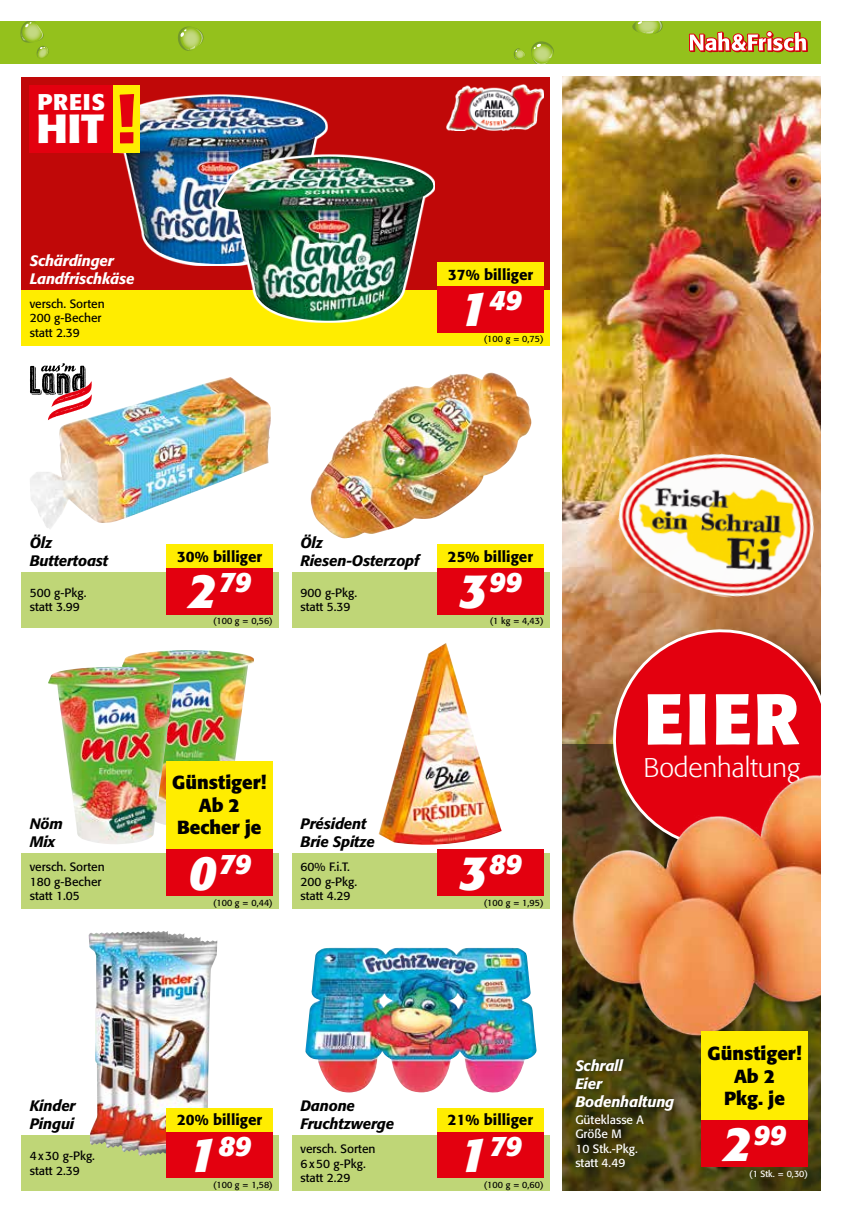
<style>
.page{position:relative;width:842px;height:1212px;background:#fff}
.page>*{position:absolute;margin:0;border:0;box-sizing:border-box;transform-origin:0 0}
.t1{font:700 71.25px "Formata Pro";color:#fff}
.t2{font:700 40.35px "Formata";color:#fff;scale:1.04 1}
.t3{font:italic 700 28.05px "Formata";color:#fff}
.t4{font:300 27px "Formata Pro";color:#fff}
.t5{font:700 22.5px "Formata";letter-spacing:.03em;color:#fff;scale:1.04 1}
.t6{font:700 18.75px/22.5px "Formata";color:#000;text-align:center}
.t7{font:italic 500 15px/18px "Formata";letter-spacing:-.01em;color:#000}
.t8{font:500 15px "Formata";color:#000}
.t9{font:italic 500 15px/18px "Formata";letter-spacing:-.01em;color:#fff}
.t10{font:12px/14.4px "Formata";color:#000}
.t11{font:12px/14.4px "Formata";color:#fff}
.t12{font:9px "Formata";color:#000}
.t13{font:9px "Formata";color:#fff}
.s1{font-size:48px}
</style>
<div class="page">
<div style="left:0;top:21px;width:821px;height:43px;background:#94c11c"></div>
<svg style="left:20px;top:21px;width:29px;height:37px"></svg>
<svg style="left:632px;top:21px;width:31px;height:13px"></svg>
<svg style="left:531px;top:41px;width:23px;height:23px"></svg>
<svg style="left:514px;top:48px;width:11px;height:12px"></svg>
<svg style="left:178px;top:27px;width:26px;height:24px"></svg>
<svg style="left:689px;top:31px;width:119px;height:21px"></svg>
<img style="left:563px;top:77px;width:258px;height:668px">
<svg style="left:563px;top:745px;width:258px;height:446px;background:#514717"></svg>
<svg style="left:611px;top:627px;width:210px;height:128px;background:#d91f22"></svg>
<img style="left:611px;top:442px;width:210px;height:165px">
<img style="left:563px;top:755px;width:258px;height:303px">
<img style="left:122px;top:650px;width:132px;height:111px">
<div style="left:568px;top:1052px;width:116px;height:125px;background:#000;opacity:.6"></div>
<div style="left:743px;top:1162px;width:74px;height:25px;background:#000;opacity:.6"></div>
<div style="left:702px;top:1031px;width:106px;height:89px;background:#ffed00"></div>
<div style="left:702px;top:1120px;width:106px;height:47px;background:#e3000f"></div>
<div style="left:21px;top:572px;width:258px;height:55px;background:#bfd677"></div>
<img style="left:30px;top:377px;width:241px;height:152px">
<div style="left:21px;top:77px;width:529px;height:268px;background:#c00808"></div>
<div style="left:21px;top:290px;width:529px;height:55px;background:#ffed00"></div>
<div style="left:167px;top:568px;width:106px;height:46px;background:#e3000f"></div>
<div style="left:167px;top:544px;width:106px;height:24px;background:#ffed00"></div>
<svg style="left:447px;top:85px;width:97px;height:46px"></svg>
<img style="left:449px;top:87px;width:93px;height:43px">
<img style="left:119px;top:96px;width:206px;height:168px">
<svg style="left:215px;top:155px;width:220px;height:168px"></svg>
<img style="left:218px;top:157px;width:215px;height:164px">
<div style="left:30px;top:85px;width:83px;height:68px;background:#e3000f"></div>
<div style="left:113px;top:85px;width:27px;height:68px;background:#ffed00"></div>
<svg style="left:120px;top:94px;width:14px;height:49px"></svg>
<svg style="left:30px;top:363px;width:62px;height:57px"></svg>
<img style="left:305px;top:947px;width:231px;height:146px">
<img style="left:311px;top:373px;width:177px;height:165px">
<img style="left:48px;top:667px;width:132px;height:177px">
<div style="left:292px;top:572px;width:258px;height:55px;background:#bfd677"></div>
<div style="left:437px;top:568px;width:107px;height:46px;background:#e3000f"></div>
<div style="left:437px;top:544px;width:107px;height:24px;background:#ffed00"></div>
<div style="left:21px;top:854px;width:258px;height:55px;background:#bfd677"></div>
<div style="left:167px;top:761px;width:106px;height:88px;background:#ffed00"></div>
<div style="left:167px;top:849px;width:106px;height:47px;background:#e3000f"></div>
<div style="left:292px;top:854px;width:258px;height:55px;background:#bfd677"></div>
<img style="left:379px;top:643px;width:123px;height:202px">
<div style="left:437px;top:849px;width:107px;height:47px;background:#e3000f"></div>
<div style="left:21px;top:1135px;width:258px;height:56px;background:#bfd677"></div>
<div style="left:292px;top:1135px;width:258px;height:56px;background:#bfd677"></div>
<div style="left:437px;top:1131px;width:107px;height:47px;background:#e3000f"></div>
<div style="left:437px;top:1108px;width:107px;height:23px;background:#ffed00"></div>
<img style="left:89px;top:931px;width:128px;height:225px">
<div style="left:167px;top:1131px;width:106px;height:47px;background:#e3000f"></div>
<div style="left:167px;top:1108px;width:106px;height:23px;background:#ffed00"></div>
<div style="left:437px;top:286px;width:107px;height:47px;background:#e3000f"></div>
<div style="left:437px;top:263px;width:107px;height:23px;background:#ffed00"></div>
<h3 class="t5" style="left:37px;top:88px;width:67px">PREIS</h3>
<h2 class="t2" style="left:36px;top:104px;width:66px">HIT</h2>
<p class="t9" style="left:30px;top:251px;width:106px">Schärdinger<br>Landfrischkäse</p>
<p class="t10" style="left:30px;top:296px;width:76px">versch. Sorten<br>200 g-Becher statt 2.39</p>
<p class="t8" style="left:448px;top:266px;width:87px">37% billiger</p>
<h3 class="t3" style="left:459px;top:283px;width:64px"><span class="s1">1</span>49</h3>
<p class="t12" style="left:484px;top:334px;width:61px">(100 g = 0,75)</p>
<p class="t7" style="left:30px;top:533px;width:80px">Ölz<br>Buttertoast</p>
<p class="t10" style="left:30px;top:585px;width:58px">500 g-Pkg. statt 3.99</p>
<p class="t7" style="left:30px;top:815px;width:35px">Nöm<br>Mix</p>
<p class="t10" style="left:30px;top:860px;width:76px">versch. Sorten<br>180 g-Becher statt 1.05</p>
<p class="t7" style="left:30px;top:1097px;width:47px">Kinder<br>Pingui</p>
<p class="t10" style="left:30px;top:1149px;width:67px">4x30 g-Pkg. statt 2.39</p>
<p class="t8" style="left:177px;top:547px;width:87px">30% billiger</p>
<h3 class="t3" style="left:188px;top:565px;width:64px"><span class="s1">2</span>79</h3>
<p class="t7" style="left:300px;top:533px;width:120px">Ölz<br>Riesen-Osterzopf</p>
<p class="t10" style="left:300px;top:585px;width:58px">900 g-Pkg. statt 5.39</p>
<p class="t8" style="left:448px;top:547px;width:87px">25% billiger</p>
<h3 class="t3" style="left:459px;top:565px;width:64px"><span class="s1">3</span>99</h3>
<p class="t12" style="left:213px;top:615px;width:61px">(100 g = 0,56)</p>
<p class="t12" style="left:490px;top:615px;width:55px">(1 kg = 4,43)</p>
<h3 class="t6" style="left:172px;top:771px;width:96px">Günstiger!<br>Ab 2<br>Becher je</h3>
<h3 class="t3" style="left:188px;top:846px;width:64px"><span class="s1">0</span>79</h3>
<p class="t12" style="left:213px;top:897px;width:61px">(100 g = 0,44)</p>
<p class="t7" style="left:300px;top:815px;width:76px">Président<br>Brie Spitze</p>
<p class="t10" style="left:300px;top:860px;width:58px">60% F.i.T.<br>200 g-Pkg. statt 4.29</p>
<h3 class="t3" style="left:459px;top:846px;width:64px"><span class="s1">3</span>89</h3>
<p class="t12" style="left:484px;top:897px;width:61px">(100 g = 1,95)</p>
<h1 class="t1" style="left:644px;top:673px;width:157px">EIER</h1>
<h3 class="t4" style="left:644px;top:750px;width:158px">Bodenhaltung</h3>
<p class="t8" style="left:177px;top:1111px;width:87px">20% billiger</p>
<h3 class="t3" style="left:188px;top:1128px;width:64px"><span class="s1">1</span>89</h3>
<p class="t12" style="left:213px;top:1179px;width:61px">(100 g = 1,58)</p>
<p class="t7" style="left:300px;top:1097px;width:95px">Danone<br>Fruchtzwerge</p>
<p class="t10" style="left:300px;top:1142px;width:76px">versch. Sorten<br>6x50 g-Pkg. statt 2.29</p>
<p class="t8" style="left:448px;top:1111px;width:87px">21% billiger</p>
<h3 class="t3" style="left:459px;top:1128px;width:64px"><span class="s1">1</span>79</h3>
<p class="t12" style="left:484px;top:1179px;width:61px">(100 g = 0,60)</p>
<p class="t9" style="left:575px;top:1057px;width:100px">Schrall<br>Eier<br>Bodenhaltung</p>
<p class="t11" style="left:575px;top:1112px;width:70px">Güteklasse A<br>Größe M<br>10 Stk.-Pkg. statt 4.49</p>
<h3 class="t6" style="left:707px;top:1042px;width:96px">Günstiger!<br>Ab 2<br>Pkg. je</h3>
<h3 class="t3" style="left:724px;top:1117px;width:64px"><span class="s1">2</span>99</h3>
<p class="t13" style="left:749px;top:1168px;width:60px">(1 Stk. = 0,30)</p>
</div>
